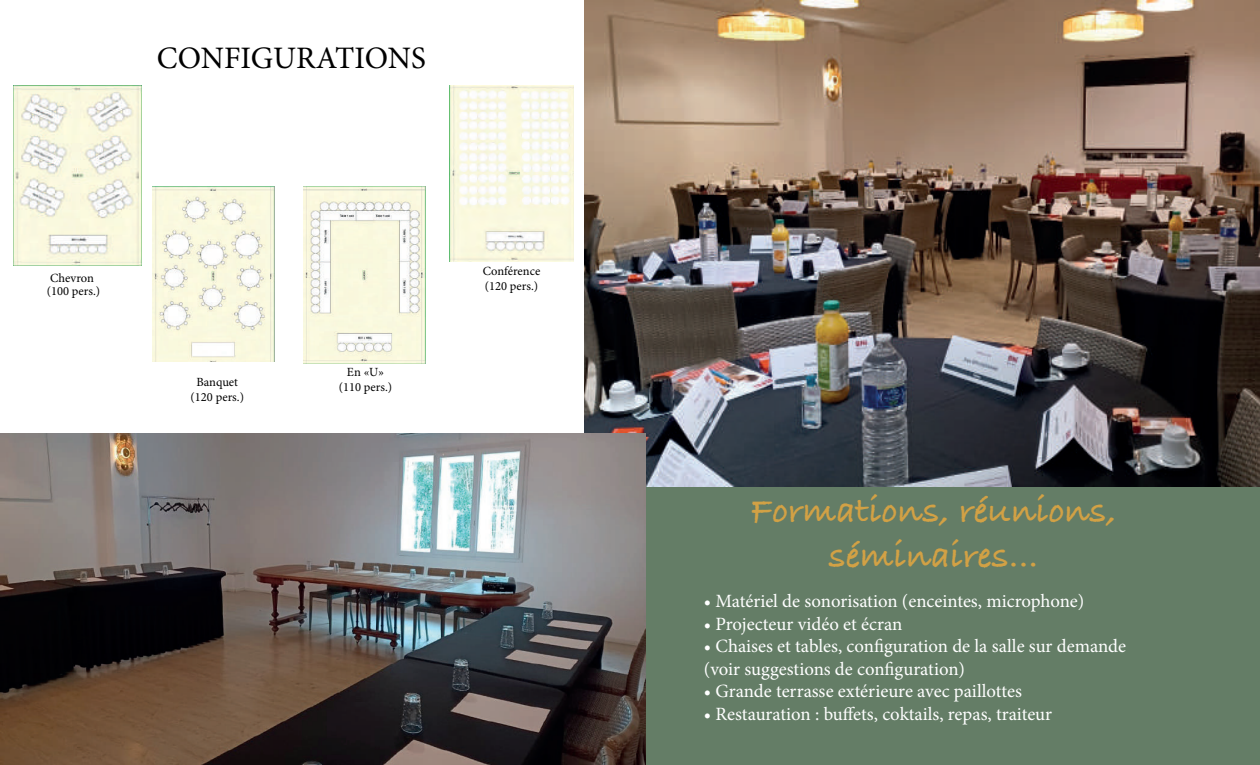
<style>
.page{position:relative;width:1260px;height:765px;background:#fff}
.page>*{position:absolute;margin:0;border:0;box-sizing:border-box;transform-origin:0 0}
.t1{font:700 37.5px/45px "Bradley Hand ITCTT";color:#d2a145;text-align:center}
.t2{font:31.25px "Minion Pro";color:#000}
.t3{font:18.75px/22.5px "Minion Pro";color:#fff}
.t4{font:12.5px/15px "Minion Pro";color:#000;text-align:center}
</style>
<div class="page">
<div style="left:646px;top:486px;width:614px;height:279px;background:#647d66"></div>
<img style="left:585px;top:0;width:675px;height:486px">
<img style="left:0;top:433px;width:646px;height:332px">
<img style="left:14px;top:85px;width:127px;height:181px">
<img style="left:152px;top:187px;width:122px;height:174px">
<img style="left:304px;top:187px;width:121px;height:176px">
<img style="left:449px;top:85px;width:125px;height:177px">
<h2 class="t2" style="left:157px;top:37px;width:271px">CONFIGURATIONS</h2>
<p class="t4" style="left:50px;top:271px;width:45px">Chevron</p>
<p class="t4" style="left:47px;top:283px;width:55px">(100 pers.)</p>
<p class="t4" style="left:191px;top:374px;width:55px">Banquet (120 pers.)</p>
<p class="t4" style="left:339px;top:365px;width:55px">En «U» (110 pers.)</p>
<p class="t4" style="left:483px;top:264px;width:59px;text-align:left">Conférence (120 pers.)</p>
<h1 class="t1" style="left:751px;top:486px;width:367px">Formations, réunions, séminaires...</h1>
<p class="t3" style="left:704px;top:590px;width:382px">• Matériel de sonorisation (enceintes, microphone)</p>
<p class="t3" style="left:704px;top:613px;width:200px">• Projecteur vidéo et écran</p>
<p class="t3" style="left:704px;top:635px;width:424px">• Chaises et tables, configuration de la salle sur demande (voir suggestions de configuration)</p>
<p class="t3" style="left:704px;top:680px;width:320px">• Grande terrasse extérieure avec paillottes</p>
<p class="t3" style="left:704px;top:703px;width:350px">• Restauration : buffets, coktails, repas, traiteur</p>
</div>
